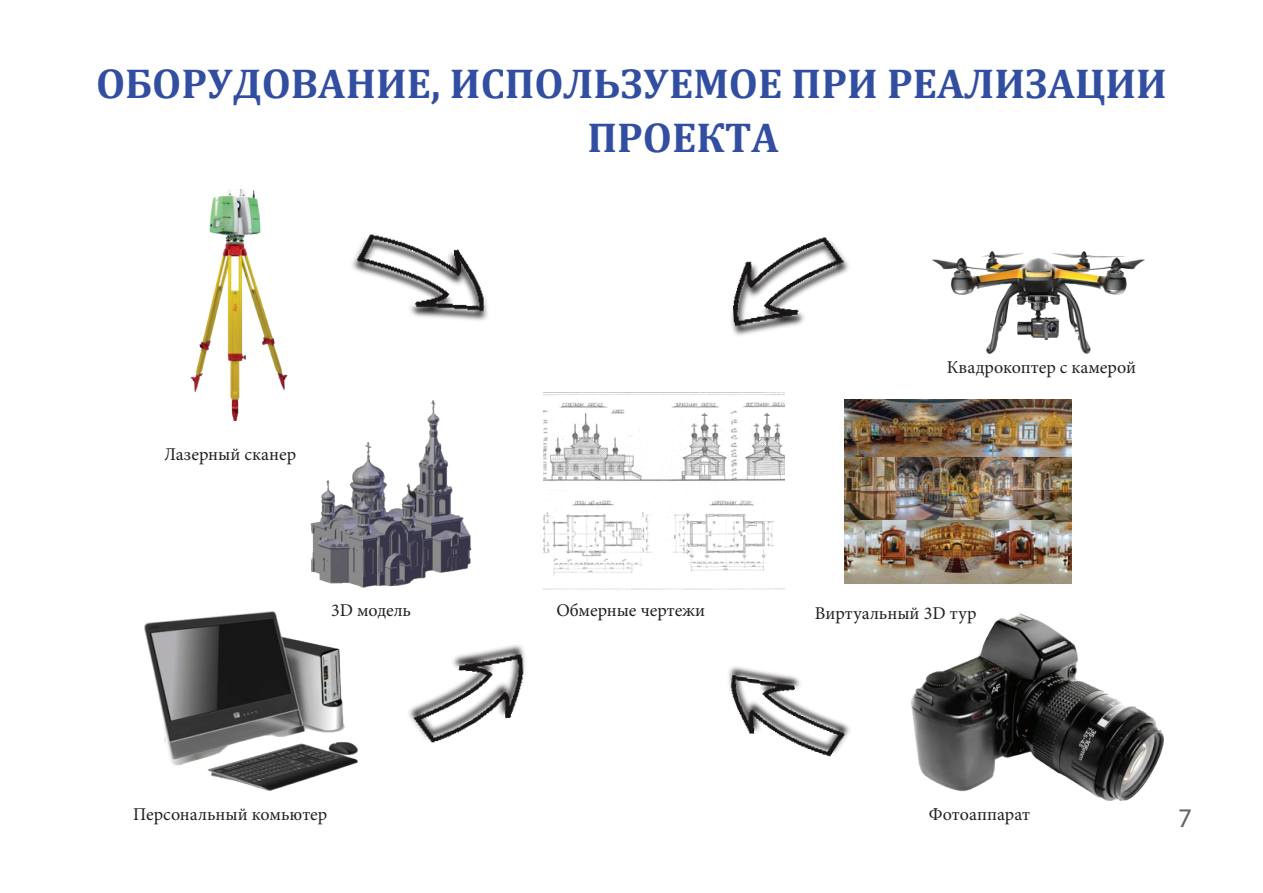
<style>
.page{position:relative;width:1263px;height:893px;background:#fff}
.page>*{position:absolute;margin:0;border:0;box-sizing:border-box;transform-origin:0 0}
.t1{font:700 42px/54px "Cambria";color:#324ea1}
.t2{font:27px "Myriad Pro";color:#636366}
.t3{font:18px "Minion Pro";color:#231f20}
</style>
<div class="page">
<img style="left:190px;top:189px;width:98px;height:232px">
<img style="left:932px;top:251px;width:213px;height:103px">
<img style="left:144px;top:612px;width:214px;height:179px">
<img style="left:911px;top:613px;width:252px;height:187px">
<img style="left:271px;top:393px;width:201px;height:195px">
<img style="left:544px;top:393px;width:240px;height:198px">
<img style="left:844px;top:400px;width:227px;height:57px">
<img style="left:844px;top:457px;width:227px;height:127px">
<img style="left:352px;top:234px;width:136px;height:87px">
<img style="left:731px;top:237px;width:118px;height:99px">
<img style="left:408px;top:645px;width:117px;height:98px">
<img style="left:728px;top:666px;width:122px;height:91px">
<h1 class="t1" style="left:587px;top:55px;width:581px;text-indent:-491px">ОБОРУДОВАНИЕ, ИСПОЛЬЗУЕМОЕ ПРИ РЕАЛИЗАЦИИ<br>ПРОЕКТА</h1>
<p class="t3" style="left:164px;top:442px;width:133px">Лазерный сканер</p>
<p class="t3" style="left:947px;top:355px;width:191px">Квадрокоптер с камерой</p>
<p class="t3" style="left:331px;top:598px;width:81px">3D модель</p>
<p class="t3" style="left:556px;top:598px;width:150px">Обмерные чертежи</p>
<p class="t3" style="left:815px;top:601px;width:163px">Виртуальный 3D тур</p>
<p class="t3" style="left:133px;top:802px;width:196px">Персональный комьютер</p>
<p class="t3" style="left:929px;top:802px;width:103px">Фотоаппарат</p>
<h2 class="t2" style="left:1178px;top:801px;width:15px">7</h2>
</div>
